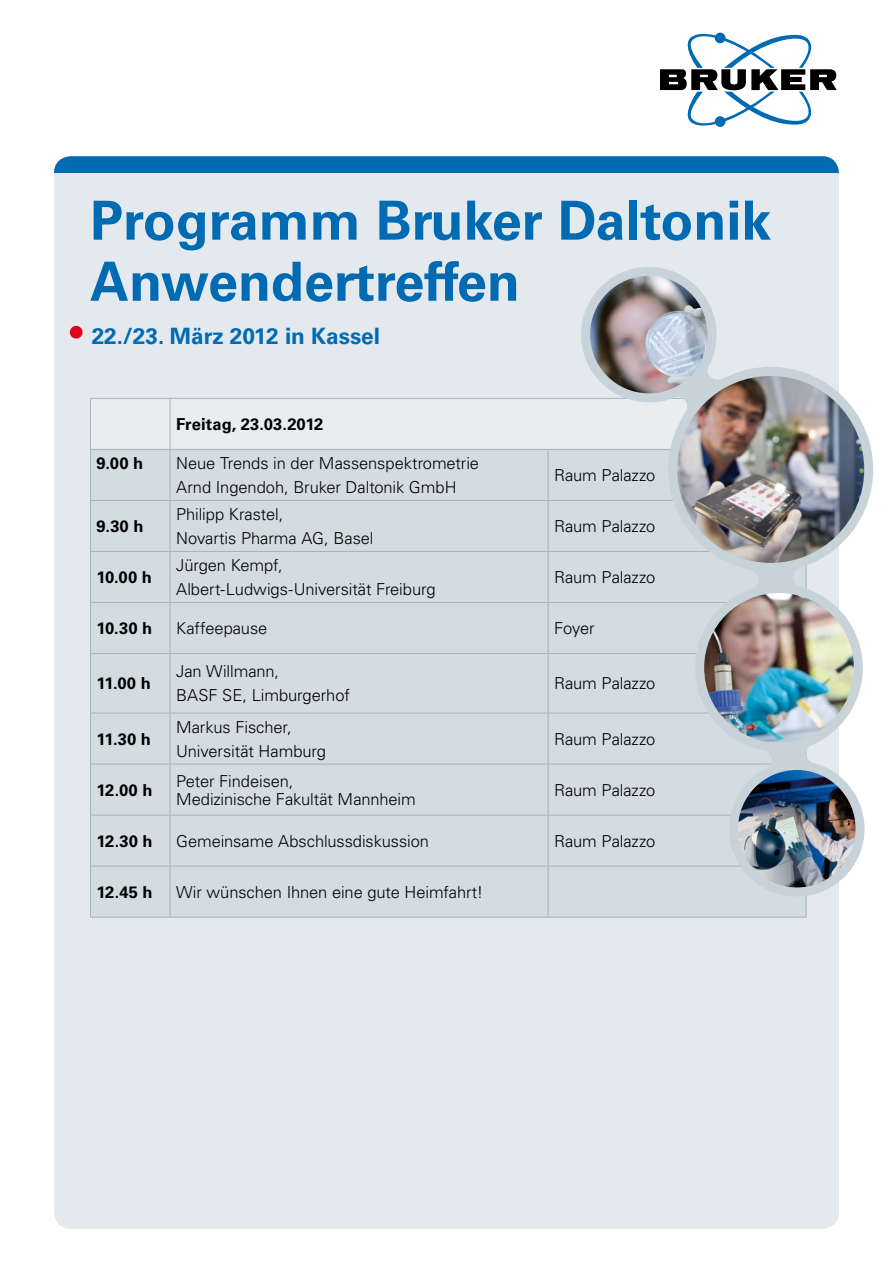
<style>
.page{position:relative;width:893px;height:1263px;background:#fff}
.page>*{position:absolute;margin:0;border:0;box-sizing:border-box;transform-origin:0 0}
.t1{font:700 54px/61.1px "Univers LT Std";color:#006ab3}
.t2{font:700 22.5px "Univers LT Std";color:#006ab3}
.t3{font:300 16.5px/24px "Univers LT Std";letter-spacing:-.005em;color:#000}
.t4{font:700 16.5px "Univers LT Std";letter-spacing:.005em;color:#000}
</style>
<div class="page">
<div style="left:54px;top:156px;width:785px;height:1073px;background:#e3e9ec;border-radius:17px"></div>
<div style="left:54px;top:156px;width:785px;height:16px;background:#006ab3"></div>
<div style="left:91px;top:450px;width:715px;height:467px;background:#d3dce1"></div>
<hr style="left:170px;top:450px;width:1px;height:50px;background:#a6b4bb">
<hr style="left:548px;top:450px;width:1px;height:50px;background:#a6b4bb">
<hr style="left:170px;top:552px;width:1px;height:50px;background:#a6b4bb">
<hr style="left:548px;top:552px;width:1px;height:50px;background:#a6b4bb">
<hr style="left:170px;top:603px;width:1px;height:50px;background:#a6b4bb">
<hr style="left:548px;top:603px;width:1px;height:50px;background:#a6b4bb">
<hr style="left:170px;top:654px;width:1px;height:59px;background:#a6b4bb">
<hr style="left:548px;top:654px;width:1px;height:59px;background:#a6b4bb">
<hr style="left:170px;top:764px;width:1px;height:51px;background:#a6b4bb">
<hr style="left:548px;top:764px;width:1px;height:51px;background:#a6b4bb">
<hr style="left:170px;top:815px;width:1px;height:51px;background:#a6b4bb">
<hr style="left:548px;top:815px;width:1px;height:51px;background:#a6b4bb">
<hr style="left:170px;top:866px;width:1px;height:51px;background:#a6b4bb">
<hr style="left:548px;top:866px;width:1px;height:51px;background:#a6b4bb">
<hr style="left:170px;top:713px;width:1px;height:51px;background:#a6b4bb">
<hr style="left:548px;top:713px;width:1px;height:51px;background:#a6b4bb">
<hr style="left:170px;top:501px;width:1px;height:50px;background:#a6b4bb">
<hr style="left:548px;top:501px;width:1px;height:50px;background:#a6b4bb">
<hr style="left:90px;top:501px;width:1px;height:50px;background:#a6b4bb">
<hr style="left:90px;top:654px;width:1px;height:59px;background:#a6b4bb">
<hr style="left:90px;top:713px;width:80px;height:1px;background:#a6b4bb">
<hr style="left:90px;top:713px;width:1px;height:51px;background:#a6b4bb">
<hr style="left:170px;top:713px;width:378px;height:1px;background:#a6b4bb">
<hr style="left:548px;top:713px;width:258px;height:1px;background:#a6b4bb">
<hr style="left:90px;top:764px;width:80px;height:1px;background:#a6b4bb">
<hr style="left:90px;top:764px;width:1px;height:51px;background:#a6b4bb">
<hr style="left:170px;top:764px;width:378px;height:1px;background:#a6b4bb">
<hr style="left:548px;top:764px;width:258px;height:1px;background:#a6b4bb">
<hr style="left:90px;top:815px;width:80px;height:1px;background:#a6b4bb">
<hr style="left:90px;top:815px;width:1px;height:51px;background:#a6b4bb">
<hr style="left:170px;top:815px;width:378px;height:1px;background:#a6b4bb">
<hr style="left:548px;top:815px;width:258px;height:1px;background:#a6b4bb">
<hr style="left:90px;top:866px;width:80px;height:1px;background:#a6b4bb">
<hr style="left:90px;top:866px;width:1px;height:51px;background:#a6b4bb">
<hr style="left:170px;top:866px;width:378px;height:1px;background:#a6b4bb">
<hr style="left:548px;top:866px;width:258px;height:1px;background:#a6b4bb">
<hr style="left:806px;top:866px;width:1px;height:51px;background:#a6b4bb">
<hr style="left:90px;top:917px;width:80px;height:1px;background:#a6b4bb">
<hr style="left:170px;top:917px;width:378px;height:1px;background:#a6b4bb">
<hr style="left:548px;top:917px;width:258px;height:1px;background:#a6b4bb">
<hr style="left:90px;top:551px;width:80px;height:1px;background:#a6b4bb">
<hr style="left:90px;top:552px;width:1px;height:50px;background:#a6b4bb">
<hr style="left:170px;top:551px;width:378px;height:1px;background:#a6b4bb">
<hr style="left:548px;top:551px;width:258px;height:1px;background:#a6b4bb">
<hr style="left:90px;top:398px;width:80px;height:1px;background:#a6b4bb">
<hr style="left:90px;top:399px;width:1px;height:50px;background:#a6b4bb">
<hr style="left:90px;top:449px;width:80px;height:1px;background:#a6b4bb">
<hr style="left:90px;top:450px;width:1px;height:50px;background:#a6b4bb">
<hr style="left:170px;top:449px;width:378px;height:1px;background:#a6b4bb">
<hr style="left:548px;top:449px;width:258px;height:1px;background:#a6b4bb">
<hr style="left:90px;top:500px;width:80px;height:1px;background:#a6b4bb">
<hr style="left:170px;top:500px;width:378px;height:1px;background:#a6b4bb">
<hr style="left:548px;top:500px;width:258px;height:1px;background:#a6b4bb">
<hr style="left:90px;top:602px;width:80px;height:1px;background:#a6b4bb">
<hr style="left:90px;top:603px;width:1px;height:50px;background:#a6b4bb">
<hr style="left:170px;top:602px;width:378px;height:1px;background:#a6b4bb">
<hr style="left:548px;top:602px;width:258px;height:1px;background:#a6b4bb">
<hr style="left:90px;top:653px;width:80px;height:1px;background:#a6b4bb">
<hr style="left:170px;top:653px;width:378px;height:1px;background:#a6b4bb">
<hr style="left:548px;top:653px;width:258px;height:1px;background:#a6b4bb">
<div style="left:70px;top:326px;width:13px;height:13px;background:#e2001a;border-radius:50%"></div>
<svg style="left:660px;top:33px;width:177px;height:94px"></svg>
<svg style="left:727px;top:567px;width:96px;height:40px"></svg>
<svg style="left:739px;top:726px;width:99px;height:63px"></svg>
<svg style="left:169px;top:367px;width:636px;height:82px"></svg>
<img style="left:586px;top:271px;width:126px;height:126px">
<div style="left:581px;top:267px;width:136px;height:135px;border:9px solid #c8d3d9;border-radius:50%"></div>
<img style="left:734px;top:765px;width:126px;height:127px;border-radius:62px">
<div style="left:729px;top:761px;width:135px;height:135px;border:9px solid #c8d3d9;border-radius:50%"></div>
<img style="left:673px;top:374px;width:196px;height:193px">
<div style="left:668px;top:367px;width:205px;height:205px;border:9px solid #c8d3d9;border-radius:50%"></div>
<img style="left:700px;top:588px;width:158px;height:159px;border-radius:79px">
<div style="left:695px;top:584px;width:168px;height:168px;border:9px solid #c8d3d9;border-radius:50%"></div>
<h1 class="t1" style="left:90px;top:191px;width:683px">Programm Bruker Daltonik<br>Anwendertreffen</h1>
<h2 class="t2" style="left:92px;top:323px;width:290px">22./23. März 2012 in Kassel</h2>
<p class="t4" style="left:176px;top:414px;width:149px">Freitag, 23.03.2012</p>
<p class="t4" style="left:97px;top:453px;width:48px">9.00 h</p>
<p class="t3" style="left:176px;top:451px;width:304px">Neue Trends in der Massenspektrometrie<br>Arnd Ingendoh, Bruker Daltonik GmbH</p>
<p class="t3" style="left:554px;top:463px;width:103px">Raum Palazzo</p>
<p class="t4" style="left:97px;top:516px;width:48px">9.30 h</p>
<p class="t3" style="left:176px;top:502px;width:199px">Philipp Krastel,<br>Novartis Pharma AG, Basel</p>
<p class="t3" style="left:554px;top:514px;width:103px">Raum Palazzo</p>
<p class="t4" style="left:97px;top:567px;width:57px">10.00 h</p>
<p class="t3" style="left:176px;top:553px;width:261px">Jürgen Kempf,<br>Albert-Ludwigs-Universität Freiburg</p>
<p class="t3" style="left:554px;top:565px;width:103px">Raum Palazzo</p>
<p class="t4" style="left:97px;top:618px;width:57px">10.30 h</p>
<p class="t3" style="left:176px;top:616px;width:93px">Kaffeepause</p>
<p class="t3" style="left:554px;top:616px;width:42px">Foyer</p>
<p class="t4" style="left:97px;top:674px;width:56px">11.00 h</p>
<p class="t3" style="left:176px;top:659px;width:175px">Jan Willmann,<br>BASF SE, Limburgerhof</p>
<p class="t3" style="left:554px;top:671px;width:103px">Raum Palazzo</p>
<p class="t4" style="left:97px;top:729px;width:56px">11.30 h</p>
<p class="t3" style="left:176px;top:715px;width:151px">Markus Fischer,<br>Universität Hamburg</p>
<p class="t3" style="left:554px;top:727px;width:103px">Raum Palazzo</p>
<p class="t4" style="left:97px;top:780px;width:57px">12.00 h</p>
<p class="t3" style="left:176px;top:772px;width:241px;line-height:18px">Peter Findeisen,<br>Medizinische Fakultät Mannheim</p>
<p class="t3" style="left:554px;top:778px;width:103px">Raum Palazzo</p>
<p class="t4" style="left:97px;top:831px;width:58px">12.30 h</p>
<p class="t3" style="left:176px;top:829px;width:254px">Gemeinsame Abschlussdiskussion</p>
<p class="t3" style="left:554px;top:829px;width:103px">Raum Palazzo</p>
<p class="t4" style="left:97px;top:882px;width:58px">12.45 h</p>
<p class="t3" style="left:176px;top:880px;width:309px">Wir wünschen Ihnen eine gute Heimfahrt!</p>
</div>
